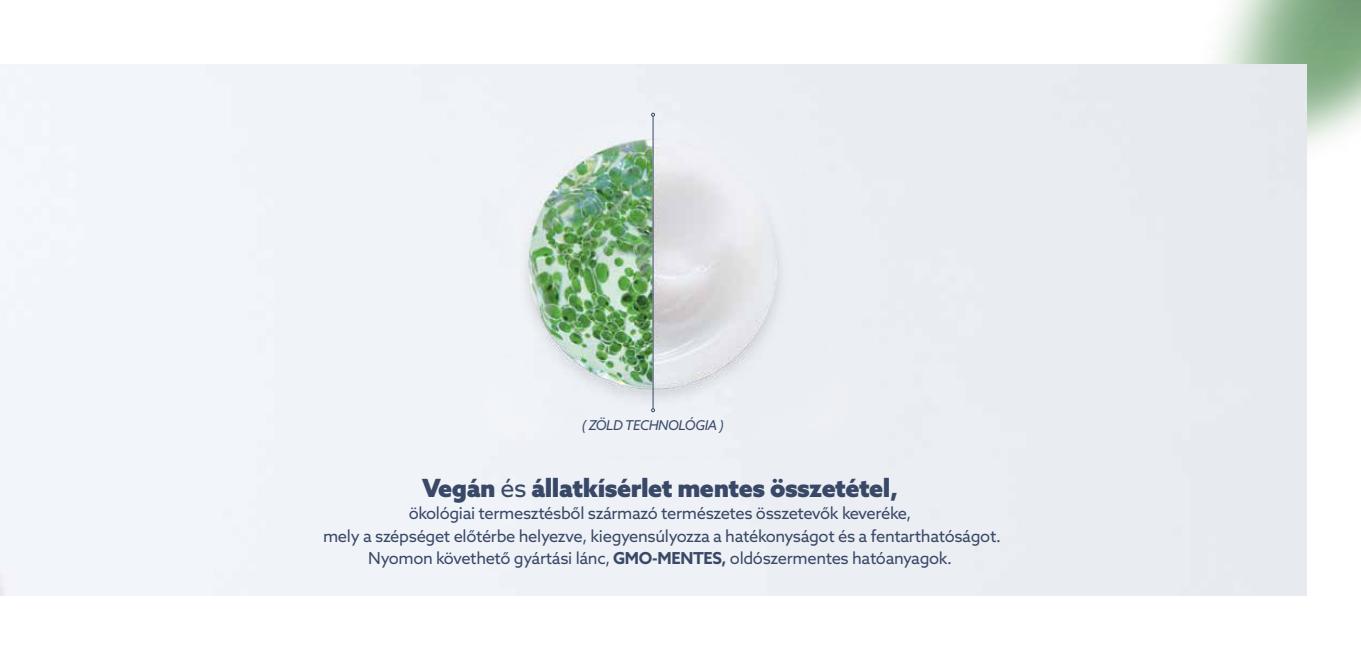
<style>
.page{position:relative;width:1361px;height:660px;background:#fff}
.page>*{position:absolute;margin:0;border:0;box-sizing:border-box;transform-origin:0 0}
.t1{font:900 25.05px "Azo Sans";letter-spacing:-.02em;color:#394867}
.t2{font:16.5px/22.5px "Azo Sans";letter-spacing:-.02em;color:#394867;text-align:center}
.t3{font:italic 13.5px "Azo Sans";letter-spacing:-.03em;color:#394867}
.s1{font-weight:400}
.s2{font-weight:700}
</style>
<div class="page">
<img style="left:452px;top:64px;width:416px;height:398px">
<hr style="left:653px;top:116px;width:1px;height:292px;background:#394867">
<svg style="left:651px;top:113px;width:4px;height:3px"></svg>
<svg style="left:651px;top:408px;width:4px;height:4px"></svg>
<p class="t3" style="left:582px;top:416px;width:143px">( ZÖLD TECHNOLÓGIA )</p>
<h1 class="t1" style="left:422px;top:470px;width:477px">Vegán <span class="s1">és</span> állatkísérlet mentes összetétel,</h1>
<p class="t2" style="left:323px;top:501px;width:679px">ökológiai termesztésből származó természetes összetevők keveréke,<br>mely a szépséget előtérbe helyezve, kiegyensúlyozza a hatékonyságot és a fentarthatóságot.<br>Nyomon követhető gyártási lánc, <span class="s2">GMO-MENTES,</span> oldószermentes hatóanyagok.</p>
</div>
